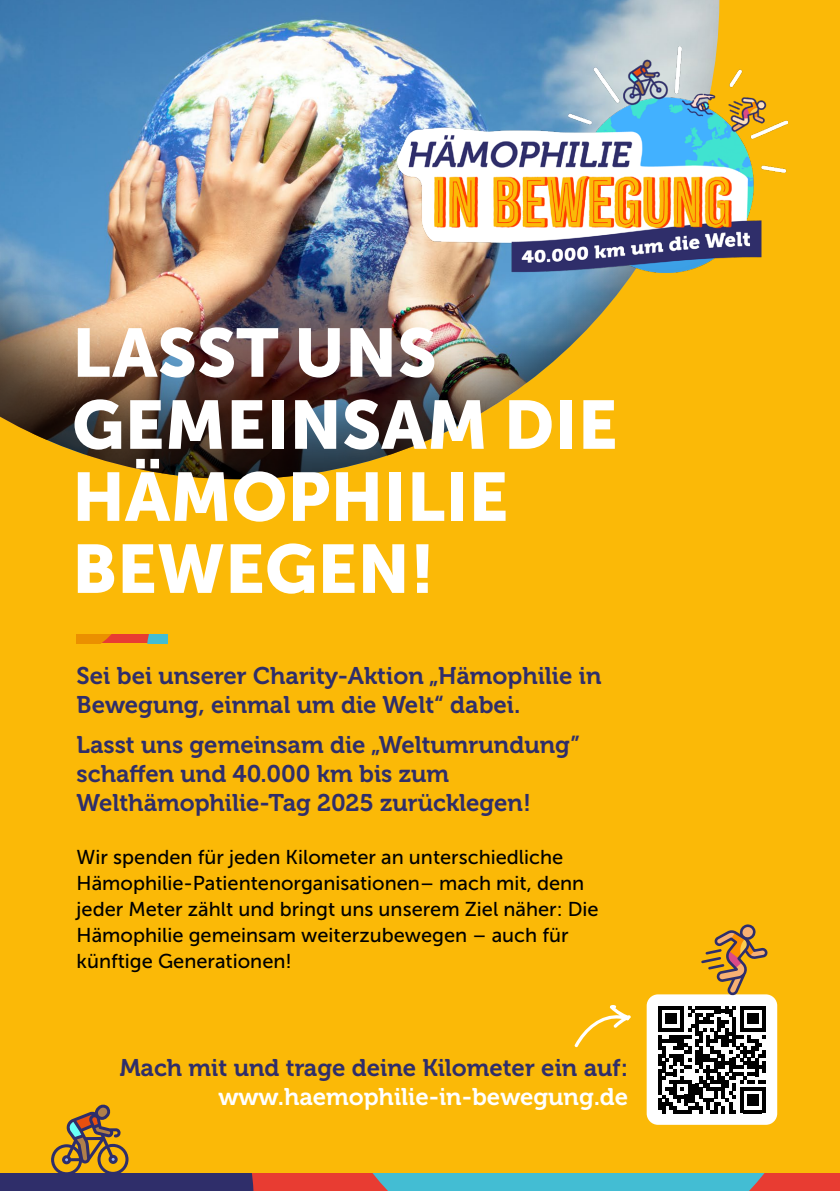
<style>
.page{position:relative;width:840px;height:1191px;background:#fff}
.page>*{position:absolute;margin:0;border:0;box-sizing:border-box;transform-origin:0 0}
.t1{font:68px/72px "Museo Sans 900";color:#fff}
.t2{font:24px/28.8px "Museo 700";color:#2f2e6a}
.t3{font:24px "Museo 700";color:#fff}
.t4{font:20px/26px "Museo Sans 500";color:#000}
</style>
<div class="page">
<div style="left:0;top:0;width:839px;height:1191px;background:#fbb907"></div>
<div style="left:0;top:0;width:720px;height:480px;background:#000;opacity:.75"></div>
<img style="left:397px;top:46px;width:390px;height:227px">
<div style="left:77px;top:634px;width:90px;height:9px;background:#e83c32"></div>
<svg style="left:77px;top:634px;width:35px;height:9px"></svg>
<svg style="left:147px;top:634px;width:20px;height:9px"></svg>
<div style="left:0;top:1174px;width:839px;height:17px;background:#e83c32"></div>
<div style="left:373px;top:1174px;width:391px;height:17px;background:#43bdd3"></div>
<div style="left:646px;top:994px;width:130px;height:130px;background:#fff;border-radius:11px"></div>
<svg style="left:574px;top:1005px;width:57px;height:43px"></svg>
<svg style="left:657px;top:924px;width:110px;height:189px"></svg>
<svg style="left:0;top:1104px;width:253px;height:87px"></svg>
<h1 class="t1" style="left:72px;top:317px;width:547px">LASST UNS<br>GEMEINSAM DIE<br>HÄMOPHILIE<br>BEWEGEN!</h1>
<p class="t2" style="left:77px;top:662px;width:526px">Sei bei unserer Charity-Aktion „Hämophilie in<br>Bewegung, einmal um die Welt“ dabei.</p>
<p class="t2" style="left:77px;top:731px;width:504px">Lasst uns gemeinsam die „Weltumrundung” schaffen und 40.000 km bis zum<br>Welthämophilie-Tag 2025 zurücklegen!</p>
<p class="t4" style="left:77px;top:844px;width:523px">Wir spenden für jeden Kilometer an unterschiedliche Hämophilie-Patientenorganisationen– mach mit, denn jeder Meter zählt und bringt uns unserem Ziel näher: Die Hämophilie gemeinsam weiterzubewegen – auch für künftige Generationen!</p>
<p class="t2" style="left:120px;top:1053px;width:509px">Mach mit und trage deine Kilometer ein auf:</p>
<p class="t3" style="left:218px;top:1083px;width:411px">www.haemophilie-in-bewegung.de</p>
</div>
